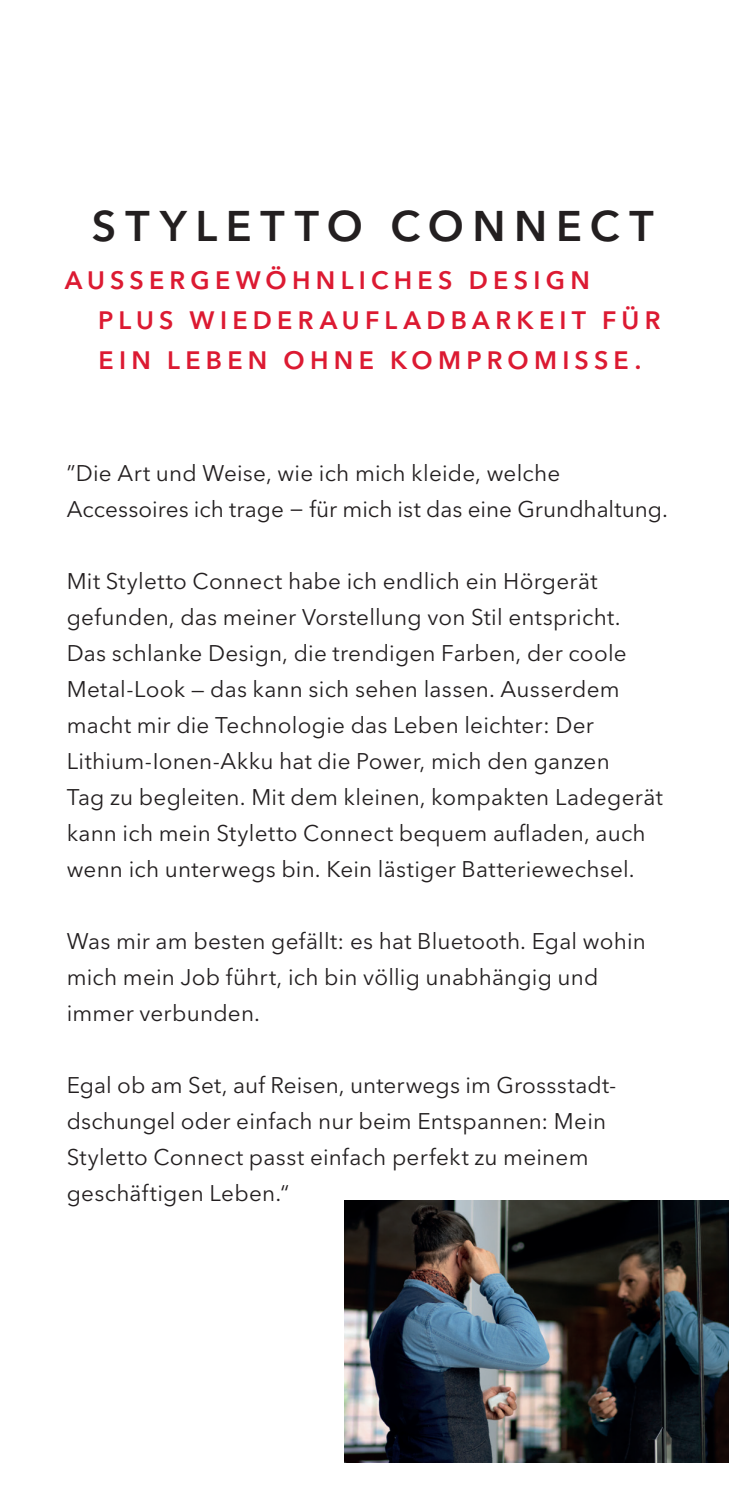
<style>
.page{position:relative;width:729px;height:1511px;background:#fff}
.page>*{position:absolute;margin:0;border:0;box-sizing:border-box;transform-origin:0 0}
.t1{font:600 42.5px "Avenir Next W1 G";letter-spacing:.205em;color:#231f20}
.t2{font:600 25px/40px "Avenir Next W1 G";letter-spacing:.21em;color:#dc1a32}
.t3{font:22.5px/36px "Avenir Next W1 G";letter-spacing:.01em;color:#231f20}
</style>
<div class="page">
<img style="left:344px;top:1200px;width:385px;height:262px">
<h1 class="t1" style="left:92px;top:200px;width:563px">STYLETTO CONNECT</h1>
<p class="t2" style="left:98px;top:260px;width:563px;text-indent:-33px">AUSSERGEWÖHNLICHES DESIGN<br>PLUS WIEDERAUFLADBARKEIT FÜR<br>EIN LEBEN OHNE KOMPROMISSE.</p>
<p class="t3" style="left:67px;top:455px;width:602px">”Die Art und Weise, wie ich mich kleide, welche<br>Accessoires ich trage − für mich ist das eine Grundhaltung.</p>
<p class="t3" style="left:67px;top:563px;width:597px">Mit Styletto Connect habe ich endlich ein Hörgerät gefunden, das meiner Vorstellung von Stil entspricht.<br>Das schlanke Design, die trendigen Farben, der coole Metal-Look — das kann sich sehen lassen. Ausserdem macht mir die Technologie das Leben leichter: Der Lithium-Ionen-Akku hat die Power, mich den ganzen<br>Tag zu begleiten. Mit dem kleinen, kompakten Ladegerät kann ich mein Styletto Connect bequem aufladen, auch wenn ich unterwegs bin. Kein lästiger Batteriewechsel.</p>
<p class="t3" style="left:67px;top:923px;width:580px">Was mir am besten gefällt: es hat Bluetooth. Egal wohin mich mein Job führt, ich bin völlig unabhängig und immer verbunden.</p>
<p class="t3" style="left:67px;top:1067px;width:551px">Egal ob am Set, auf Reisen, unterwegs im Grossstadt&shy;dschungel oder einfach nur beim Entspannen: Mein Styletto Connect passt einfach perfekt zu meinem geschäftigen Leben.“</p>
</div>
